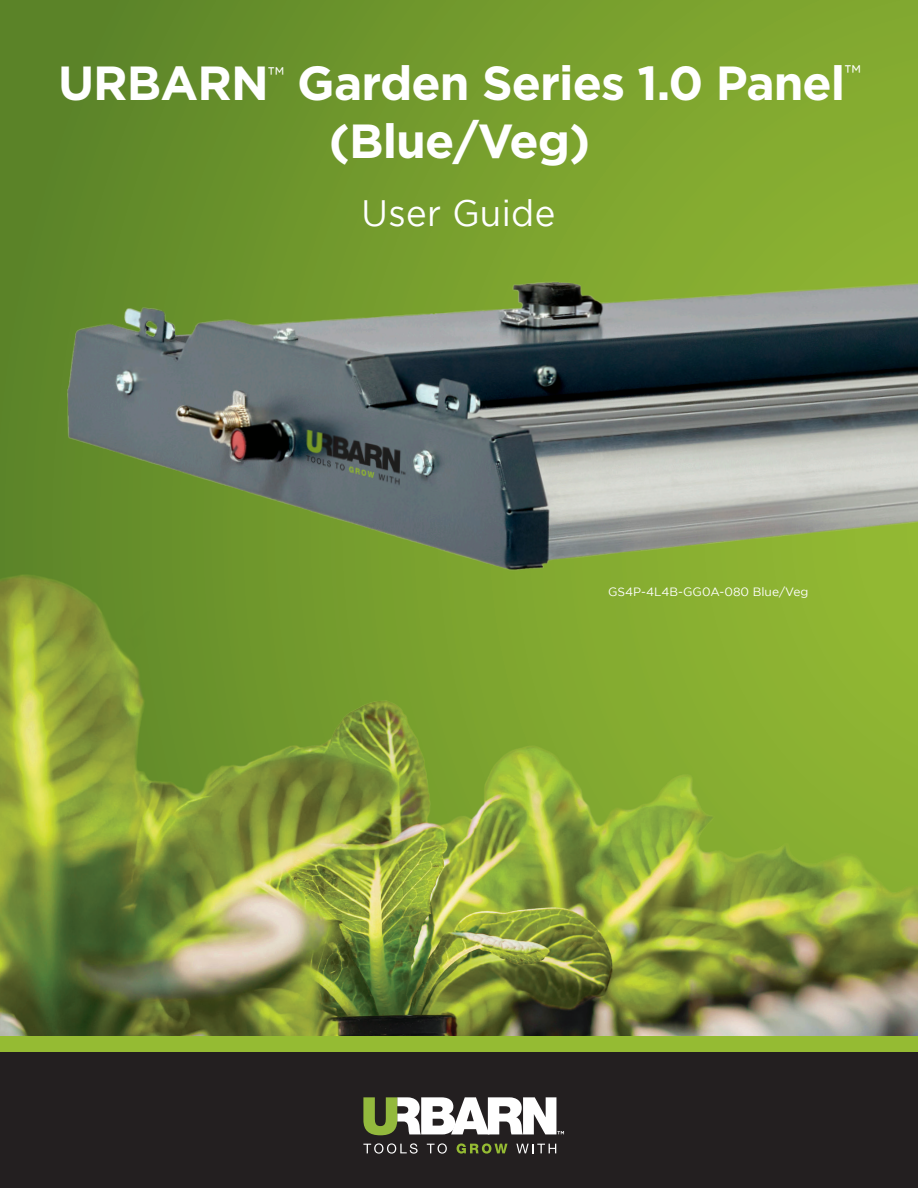
<style>
.page{position:relative;width:918px;height:1188px;background:#fff}
.page>*{position:absolute;margin:0;border:0;box-sizing:border-box;transform-origin:0 0}
.t1{font:700 47.85px "Gotham";letter-spacing:-.02em;color:#fff}
.t2{font:36.6px "Gotham";letter-spacing:.01em;color:#fff;scale:.95 1}
.t3{font:12px "Gotham";color:#fff}
</style>
<div class="page">
<div style="left:0;top:0;width:918px;height:1018px;background:linear-gradient(to right,#598228,#88af31)"></div>
<img style="left:0;top:836px;width:918px;height:200px">
<div style="left:0;top:1036px;width:918px;height:35px;background:#95bb33"></div>
<div style="left:0;top:1053px;width:918px;height:135px;background:#231f20"></div>
<svg style="left:363px;top:1143px;width:55px;height:11px"></svg>
<svg style="left:427px;top:1143px;width:20px;height:11px"></svg>
<svg style="left:457px;top:1143px;width:51px;height:11px"></svg>
<svg style="left:516px;top:1144px;width:40px;height:9px"></svg>
<svg style="left:363px;top:1097px;width:201px;height:38px"></svg>
<img style="left:0;top:95px;width:918px;height:741px">
<p class="t1" style="left:58px;top:54px;width:804px">URBARN<sup>™</sup> Garden Series 1.0 Panel<sup>™</sup></p>
<p class="t1" style="left:329px;top:112px;width:263px">(Blue/Veg)</p>
<p class="t2" style="left:362px;top:192px;width:205px">User Guide</p>
<p class="t3" style="left:608px;top:585px;width:202px">GS4P-4L4B-GG0A-080 Blue/Veg</p>
</div>
